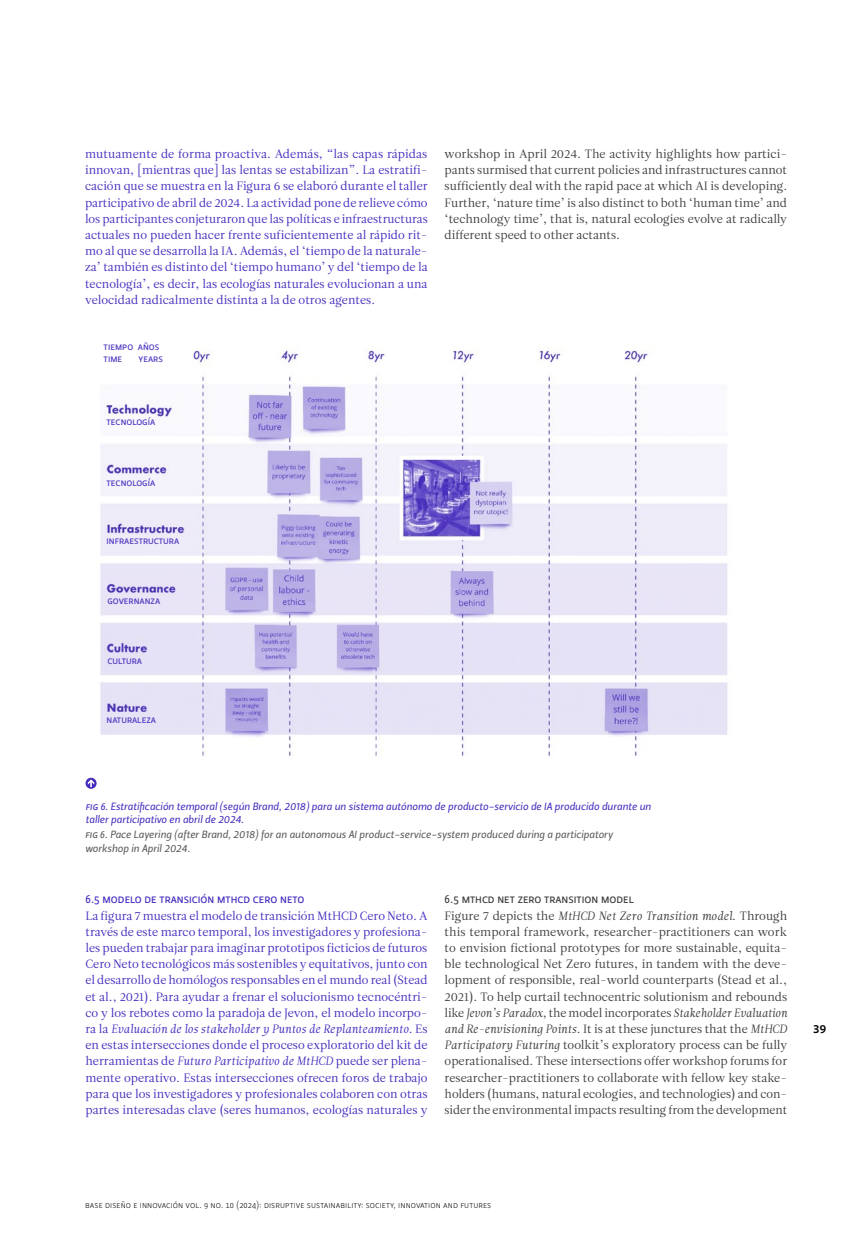
<style>
.page{position:relative;width:851px;height:1246px;background:#fff}
.page>*{position:absolute;margin:0;border:0;box-sizing:border-box;transform-origin:0 0}
.t1{font:12px/16.2px "Leitura Roman 1";color:#452abd;text-align:justify}
.t2{font:12px/16.2px "Leitura Roman 1";color:#3c3c3b;text-align:justify}
.t3{font:12px/16.2px "Leitura Italic 1";color:#3c3c3b}
.t4{font:12px "Leitura Italic 1";color:#452abd}
.t5{font:12px "Leitura Sans Grot 2";color:#452abd}
.t6{font:12px "Leitura Sans Grot 2";color:#3c3c3b}
.t7{font:12px "Leitura Sans Grot 3";color:#000}
.t8{font:10.5px/13.5px "Leitura Sans Italic 2";color:#452abd}
.t9{font:10.5px/13.5px "Leitura Sans Italic 2";color:#575756}
.t10{font:10.2px/12.3px "Leitura Sans Grot 2";color:#4f36c1}
.t11{font:9px "Leitura Sans Grot 1";letter-spacing:.01em;color:#000}
.s1{font-family:"Leitura Roman 1"}
.s2{font-family:"Leitura Italic 1"}
</style>
<div class="page">
<img style="left:100px;top:345px;width:628px;height:411px">
<svg style="left:85px;top:778px;width:12px;height:11px"></svg>
<div style="left:86px;top:337px;width:58px;height:31px;background:#fff"></div>
<p class="t1" style="left:85px;top:146px;width:344px">mutuamente de forma proactiva. Además, “las capas rápidas innovan, [mientras que] las lentas se estabilizan”. La estratifi&shy;cación que se muestra en la Figura 6 se elaboró durante el taller participativo de abril de 2024. La actividad pone de relieve cómo los participantes conjeturaron que las políticas e infraestructuras actuales no pueden hacer frente suficientemente al rápido rit&shy;mo al que se desarrolla la IA. Además, el ‘tiempo de la naturale&shy;za’ también es distinto del ‘tiempo humano’ y del ‘tiempo de la tecnología’, es decir, las ecologías naturales evolucionan a una velocidad radicalmente distinta a la de otros agentes.</p>
<p class="t10" style="left:104px;top:340px;width:57px">tiempo años time</p>
<p class="t10" style="left:139px;top:353px;width:26px">years</p>
<p class="t2" style="left:444px;top:146px;width:344px">workshop in April 2024. The activity highlights how partici&shy;pants surmised that current policies and infrastructures cannot sufficiently deal with the rapid pace at which AI is developing.<br>Further, ‘nature time’ is also distinct to both ‘human time’ and ‘technology time’, that is, natural ecologies evolve at radically different speed to other actants.</p>
<p class="t10" style="left:106px;top:416px;width:50px">tecnología</p>
<p class="t10" style="left:106px;top:476px;width:50px">tecnología</p>
<p class="t10" style="left:106px;top:535px;width:74px">infraestructura</p>
<p class="t10" style="left:108px;top:595px;width:54px">governanza</p>
<p class="t10" style="left:108px;top:654px;width:36px">cultura</p>
<p class="t10" style="left:106px;top:713px;width:51px">naturaleza</p>
<p class="t8" style="left:85px;top:799px;width:567px">fig 6. Estratificación temporal (según Brand, 2018) para un sistema autónomo de producto-servicio de IA producido durante un taller participativo en abril de 2024.</p>
<p class="t9" style="left:85px;top:828px;width:529px">fig 6. Pace Layering (after Brand, 2018) for an autonomous AI product-service-system produced during a participatory workshop in April 2024.</p>
<p class="t5" style="left:85px;top:892px;width:220px">6.5 modelo de transición mthcd cero neto</p>
<p class="t1" style="left:85px;top:907px;width:343px">La figura 7 muestra el modelo de transición MtHCD Cero Neto. A través de este marco temporal, los investigadores y profesiona&shy;les pueden trabajar para imaginar prototipos ficticios de futuros Cero Neto tecnológicos más sostenibles y equitativos, junto con el desarrollo de homólogos responsables en el mundo real (Stead et al., 2021). Para ayudar a frenar el solucionismo tecnocéntri&shy;co y los rebotes como la paradoja de Jevon, el modelo incorpo-</p>
<p class="t4" style="left:85px;top:1022px;width:343px"><span class="s1">ra la</span> Evaluación de los stakeholder y Puntos de Replanteamiento<span class="s1">. Es</span></p>
<p class="t1" style="left:85px;top:1037px;width:343px">en estas intersecciones donde el proceso exploratorio del kit de herramientas de <span class="s2">Futuro Participativo de MtHCD</span> puede ser plena&shy;mente operativo. Estas intersecciones ofrecen foros de trabajo para que los investigadores y profesionales colaboren con otras partes interesadas clave (seres humanos, ecologías naturales y</p>
<p class="t6" style="left:444px;top:892px;width:191px">6.5 mthcd net zero transition model</p>
<p class="t3" style="left:444px;top:907px;width:344px"><span class="s1">Figure 7 depicts the</span> MtHCD Net Zero Transition model<span class="s1">. Through</span></p>
<p class="t2" style="left:444px;top:924px;width:344px">this temporal framework, researcher-practitioners can work to envision fictional prototypes for more sustainable, equita&shy;ble technological Net Zero futures, in tandem with the deve&shy;lopment of responsible, real-world counterparts (Stead et al., 2021). To help curtail technocentric solutionism and rebounds</p>
<p class="t3" style="left:444px;top:1005px;width:344px"><span class="s1">like</span> Jevon’s Paradox<span class="s1">, the model incorporates</span> Stakeholder Evaluation and Re-envisioning Points<span class="s1">. It is at these junctures that the</span> MtHCD</p>
<p class="t2" style="left:444px;top:1037px;width:344px"><span class="s2">Participatory Futuring</span> toolkit’s exploratory process can be fully operationalised. These intersections offer workshop forums for researcher-practitioners to collaborate with fellow key stake&shy;holders (humans, natural ecologies, and technologies) and con&shy;sider the environmental impacts resulting from the development</p>
<p class="t7" style="left:813px;top:1022px;width:15px">39</p>
<p class="t11" style="left:85px;top:1200px;width:407px">base diseño e innovación vol. 9 no. 10 (2024): disruptive sustainability: society, innovation and futures</p>
</div>
